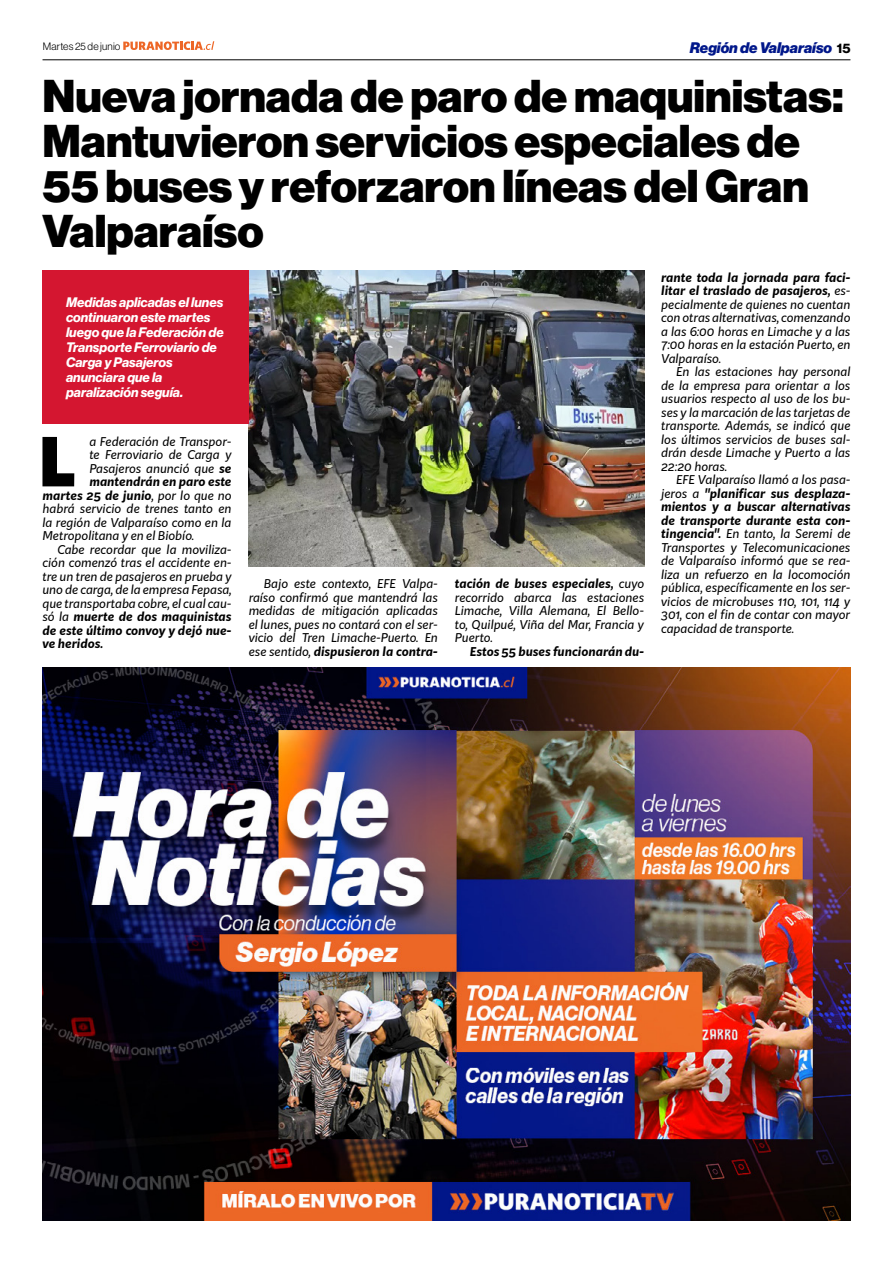
<style>
.page{position:relative;width:893px;height:1263px;background:#fff}
.page>*{position:absolute;margin:0;border:0;box-sizing:border-box;transform-origin:0 0}
.t1{font:900 66.3px "Kit Sans";color:#000}
.t2{font:45px/45px "N Haas Grotesk DS Pro 95 Blk";color:#000}
.t3{font:15px "N Haas Grotesk DS Pro 96 Blk It";color:#00178a}
.t4{font:13.5px/15px "N Haas Grotesk DS Pro 76 Bd It";color:#fff}
.t5{font:italic 12px/13.5px "Kit Sans";color:#000;text-align:justify}
.t6{font:italic 700 12px "Kit Sans";color:#000}
.t7{font:10.5px "N Haas Grotesk DS Pro 45 Lt";letter-spacing:.015em;color:#000}
.s1{font-family:"N Haas Grotesk DS Pro 75 Bd";font-size:13.5px;color:#000}
.s2{font-weight:700}
.s3{font-weight:400}
</style>
<div class="page">
<hr style="left:43px;top:59px;width:807px;height:1px;background:#000">
<svg style="left:123px;top:41px;width:91px;height:9px"></svg>
<img style="left:249px;top:270px;width:395px;height:297px">
<div style="left:43px;top:270px;width:206px;height:154px;background:#d41630"></div>
<img style="left:43px;top:668px;width:807px;height:552px">
<p class="t7" style="left:43px;top:40px;width:79px">Martes 25 de junio</p>
<p class="t3" style="left:690px;top:39px;width:162px">Región de Valparaíso <span class="s1">15</span></p>
<h2 class="t2" style="left:42px;top:74px;width:803px">Nueva jornada de paro de maquinistas:<br>Mantuvieron servicios especiales de<br>55 buses y reforzaron líneas del Gran<br>Valparaíso</h2>
<p class="t4" style="left:66px;top:295px;width:159px">Medidas aplicadas el lunes continuaron este martes luego que la Federación de<br>Transporte Ferroviario de<br>Carga y Pasajeros anunciara que la paralización seguía.</p>
<h1 class="t1" style="left:39px;top:402px;width:39px">L</h1>
<p class="t5" style="left:89px;top:434px;width:144px">a Federación de Transpor-</p>
<p class="t5" style="left:89px;top:447px;width:144px">te Ferroviario de Carga y</p>
<p class="t5" style="left:89px;top:461px;width:144px">Pasajeros anunció que <span class="s2">se</span></p>
<p class="t6" style="left:89px;top:472px;width:144px">mantendrán en paro este</p>
<p class="t6" style="left:42px;top:485px;width:191px">martes 25 de junio<span class="s3">, por lo que no</span></p>
<p class="t5" style="left:42px;top:501px;width:191px">habrá servicio de trenes tanto en</p>
<p class="t5" style="left:42px;top:515px;width:191px">la región de Valparaíso como en la</p>
<p class="t5" style="left:42px;top:528px;width:153px">Metropolitana y en el Biobío.</p>
<p class="t5" style="left:57px;top:542px;width:176px">Cabe recordar que la moviliza-</p>
<p class="t5" style="left:42px;top:555px;width:191px">ción comenzó tras el accidente en-</p>
<p class="t5" style="left:42px;top:569px;width:191px">tre un tren de pasajeros en prueba y</p>
<p class="t5" style="left:42px;top:582px;width:191px">uno de carga, de la empresa Fepasa,</p>
<p class="t5" style="left:42px;top:596px;width:191px">que transportaba cobre, el cual cau-</p>
<p class="t6" style="left:42px;top:607px;width:191px"><span class="s3">só la</span> muerte de dos maquinistas</p>
<p class="t6" style="left:42px;top:620px;width:191px">de este último convoy y dejó nue-</p>
<p class="t6" style="left:42px;top:634px;width:62px">ve heridos.</p>
<p class="t5" style="left:249px;top:576px;width:191px;text-indent:15px">Bajo este contexto, EFE Valpa&shy;raíso confirmó que mantendrá las medidas de mitigación aplicadas el lunes, pues no contará con el ser&shy;vicio del Tren Limache-Puerto. En ese sentido, <span class="s2">dispusieron la contra-</span></p>
<p class="t5" style="left:455px;top:576px;width:191px"><span class="s2">tación de buses especiales,</span> cuyo recorrido abarca las estaciones Limache, Villa Alemana, El Bello&shy;to, Quilpué, Viña del Mar, Francia y Puerto.</p>
<p class="t6" style="left:470px;top:641px;width:176px">Estos 55 buses funcionarán du-</p>
<p class="t5" style="left:661px;top:270px;width:191px"><span class="s2">rante toda la jornada para faci&shy;litar el traslado de pasajeros,</span> es&shy;pecialmente de quienes no cuentan con otras alternativas, comenzando a las 6:00 horas en Limache y a las 7:00 horas en la estación Puerto, en Valparaíso.</p>
<p class="t5" style="left:661px;top:364px;width:191px;text-indent:15px">En las estaciones hay personal de la empresa para orientar a los usuarios respecto al uso de los bu&shy;ses y la marcación de las tarjetas de transporte. Además, se indicó que los últimos servicios de buses sal&shy;drán desde Limache y Puerto a las 22:20 horas.</p>
<p class="t5" style="left:661px;top:472px;width:191px;text-indent:15px">EFE Valparaíso llamó a los pasa&shy;jeros a <span class="s2">"planificar sus desplaza&shy;mientos y a buscar alternativas de transporte durante esta con&shy;tingencia".</span> En tanto, la Seremi de Transportes y Telecomunicaciones de Valparaíso informó que se rea&shy;liza un refuerzo en la locomoción pública, específicamente en los ser&shy;vicios de microbuses 110, 101, 114 y 301, con el fin de contar con mayor capacidad de transporte.</p>
</div>
